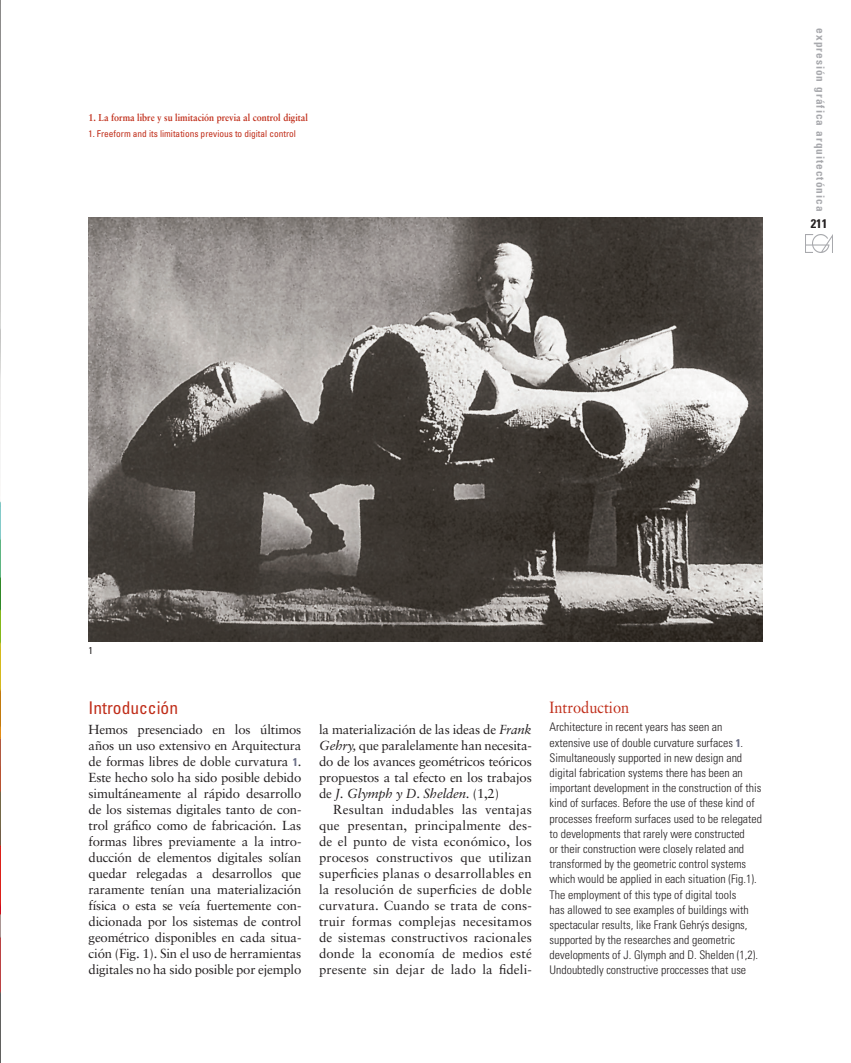
<style>
.page{position:relative;width:851px;height:1063px;background:#fff}
.page>*{position:absolute;margin:0;border:0;box-sizing:border-box;transform-origin:0 0}
.t1{font:condensed 17.5px "Univers";color:#c02d19}
.t2{font:16.25px "Sabon";color:#c02d19;scale:.9 1}
.t3{font:13.12px/16px "Sabon";letter-spacing:-.015em;color:#231f20;text-align:justify}
.t4{font:700 condensed 12.5px "Univers";color:#231f20}
.t5{font:300 condensed 11.88px/15.2px "Univers";color:#231f20}
.t6{font:700 condensed 11.25px "Univers";letter-spacing:.09em;color:#a8a9ad}
.t7{font:700 10px "Sabon";color:#c02d19;scale:.9 1}
.t8{font:condensed 10px "Univers";color:#231f20}
.t9{font:condensed 9.38px "Univers";color:#c02d19}
.s1{font-family:"Univers";font-weight:700;font-stretch:condensed;font-size:11.25px;color:#6b6f86}
.s2{font-style:italic}
.s3{font-weight:700;font-size:11.25px;color:#6b6f86}
</style>
<div class="page">
<img style="left:0;top:0;width:1px;height:1063px">
<img style="left:805px;top:235px;width:27px;height:17px">
<img style="left:89px;top:218px;width:673px;height:423px">
<p class="t7" style="left:89px;top:111px;width:245px">1. la forma libre y su limitación previa al control digital</p>
<p class="t9" style="left:89px;top:127px;width:209px">1. Freeform and its limitations previous to digital control</p>
<p class="t6" style="left:827px;top:28px;width:184px;rotate:90deg">expresión gráfica arquitectónica</p>
<p class="t4" style="left:810px;top:216px;width:18px">211</p>
<p class="t8" style="left:89px;top:644px;width:6px">1</p>
<h1 class="t1" style="left:89px;top:697px;width:91px">Introducción</h1>
<p class="t3" style="left:89px;top:721px;width:214px">Hemos presenciado en los últimos años un uso extensivo en Arquitectura de formas libres de doble curvatura <span class="s1">1</span>.<br>Este hecho solo ha sido posible debido simultáneamente al rápido desarrollo de los sistemas digitales tanto de con&shy;trol gráfico como de fabricación. Las formas libres previamente a la intro&shy;ducción de elementos digitales solían quedar relegadas a desarrollos que raramente tenían una materialización física o esta se veía fuertemente con&shy;dicionada por los sistemas de control geométrico disponibles en cada situa&shy;ción (Fig. 1). Sin el uso de herramientas digitales no ha sido posible por ejemplo</p>
<p class="t3" style="left:319px;top:722px;width:214px">la materialización de las ideas de <span class="s2">Frank Gehry,</span> que paralelamente han necesita&shy;do de los avances geométricos teóricos propuestos a tal efecto en los trabajos de <span class="s2">J. Glymph y D. Shelden.</span> (1,2)</p>
<p class="t3" style="left:319px;top:802px;width:214px;text-indent:14px">Resultan indudables las ventajas que presentan, principalmente des&shy;de el punto de vista económico, los procesos constructivos que utilizan superficies planas o desarrollables en la resolución de superficies de doble curvatura. Cuando se trata de cons&shy;truir formas complejas necesitamos de sistemas constructivos racionales donde la economía de medios esté presente sin dejar de lado la fideli-</p>
<p class="t2" style="left:549px;top:697px;width:90px">Introduction</p>
<p class="t5" style="left:549px;top:720px;width:214px">Architecture in recent years has seen an extensive use of double curvature surfaces <span class="s3">1</span>.<br>Simultaneously supported in new design and digital fabrication systems there has been an important development in the construction of this kind of surfaces. Before the use of these kind of processes freeform surfaces used to be relegated to developments that rarely were constructed<br>or their construction were closely related and transformed by the geometric control systems which would be applied in each situation (Fig.1).<br>The employment of this type of digital tools<br>has allowed to see examples of buildings with spectacular results, like Frank Gehrýs designs, supported by the researches and geometric developments of J. Glymph and D. Shelden (1,2).<br>Undoubtedly constructive proccesses that use</p>
</div>
